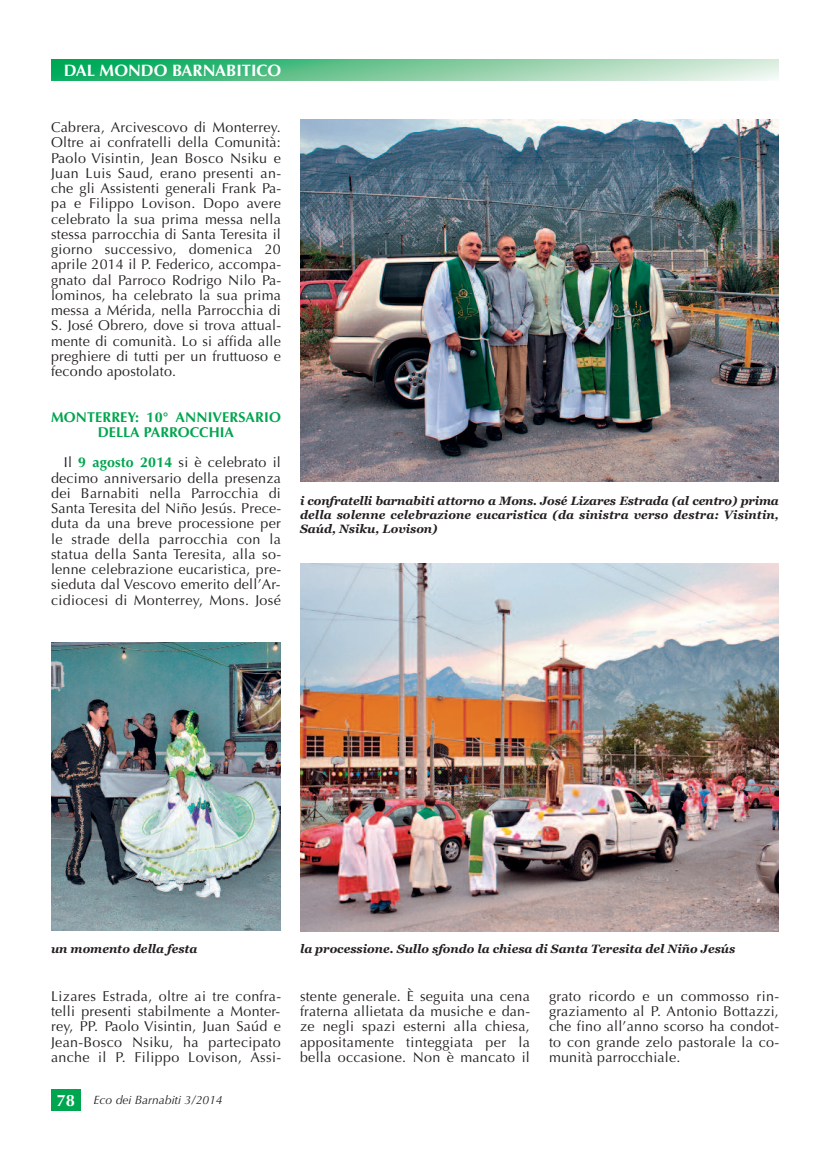
<style>
.page{position:relative;width:830px;height:1149px;background:#fff}
.page>*{position:absolute;margin:0;border:0;box-sizing:border-box;transform-origin:0 0}
.t1{font:700 16.5px "Optima";color:#fff}
.t2{font:14.25px/15.1px "Optima";letter-spacing:.015em;color:#231f20;text-align:justify}
.t3{font:700 14.25px/15.3px "Optima";letter-spacing:.01em;color:#00a54f;text-align:center}
.t4{font:italic 700 12px/14.2px "Georgia";color:#231f20;text-align:justify}
.t5{font:italic 12px "Optima";color:#231f20}
.s1{font-weight:700;color:#00a54f}
.s2{font-weight:700;font-style:normal;font-size:16.5px;color:#fff}
</style>
<div class="page">
<div style="left:51px;top:1089px;width:30px;height:21px;background:#00a54f"></div>
<svg style="left:51px;top:60px;width:727px;height:21px;background:#79cb9e"></svg>
<img style="left:300px;top:119px;width:478px;height:363px">
<img style="left:300px;top:563px;width:478px;height:368px">
<img style="left:51px;top:642px;width:230px;height:288px">
<p class="t1" style="left:64px;top:61px;width:219px">DAL MONDO BARNABITICO</p>
<p class="t2" style="left:51px;top:120px;width:231px">Cabrera, Arcivescovo di Monterrey.<br>Oltre ai confratelli della Comunità:<br>Paolo Visintin, Jean Bosco Nsiku e Juan Luis Saud, erano presenti an&shy;che gli Assistenti generali Frank Pa&shy;pa e Filippo Lovison. Dopo avere celebrato la sua prima messa nella stessa parrocchia di Santa Teresita il giorno successivo, domenica 20 aprile 2014 il P. Federico, accompa&shy;gnato dal Parroco Rodrigo Nilo Pa&shy;lominos, ha celebrato la sua prima messa a Mérida, nella Parrocchia di S. José Obrero, dove si trova attual&shy;mente di comunità. Lo si affida alle preghiere di tutti per un fruttuoso e fecondo apostolato.</p>
<p class="t3" style="left:51px;top:409px;width:231px">MONTERREY: 10° ANNIVERSARIO<br>DELLA PARROCCHIA</p>
<p class="t2" style="left:51px;top:455px;width:231px;text-indent:13px">Il <span class="s1">9 agosto 2014</span> si è celebrato il decimo anniversario della presenza dei Barnabiti nella Parrocchia di Santa Teresita del Niño Jesús. Prece&shy;duta da una breve processione per le strade della parrocchia con la statua della Santa Teresita, alla so&shy;lenne celebrazione eucaristica, pre&shy;sieduta dal Vescovo emerito dell’Ar&shy;cidiocesi di Monterrey, Mons. José</p>
<p class="t4" style="left:300px;top:493px;width:480px">i confratelli barnabiti attorno a Mons. José Lizares Estrada (al centro) prima della solenne celebrazione eucaristica (da sinistra verso destra: Visintin, Saúd, Nsiku, Lovison)</p>
<p class="t4" style="left:51px;top:941px;width:148px">un momento della festa</p>
<p class="t4" style="left:300px;top:941px;width:436px">la processione. Sullo sfondo la chiesa di Santa Teresita del Niño Jesús</p>
<p class="t2" style="left:51px;top:988px;width:231px">Lizares Estrada, oltre ai tre confra&shy;telli presenti stabilmente a Monter&shy;rey, PP. Paolo Visintin, Juan Saúd e Jean-Bosco Nsiku, ha partecipato anche il P. Filippo Lovison, Assi-</p>
<p class="t2" style="left:300px;top:988px;width:231px">stente generale. È seguita una cena fraterna allietata da musiche e dan&shy;ze negli spazi esterni alla chiesa, appositamente tinteggiata per la bella occasione. Non è mancato il</p>
<p class="t2" style="left:548px;top:988px;width:231px">grato ricordo e un commosso rin&shy;graziamento al P. Antonio Bottazzi, che fino all’anno scorso ha condot&shy;to con grande zelo pastorale la co&shy;munità parrocchiale.</p>
<p class="t5" style="left:57px;top:1092px;width:167px"><span class="s2">78</span> Eco dei Barnabiti 3/2014</p>
</div>
